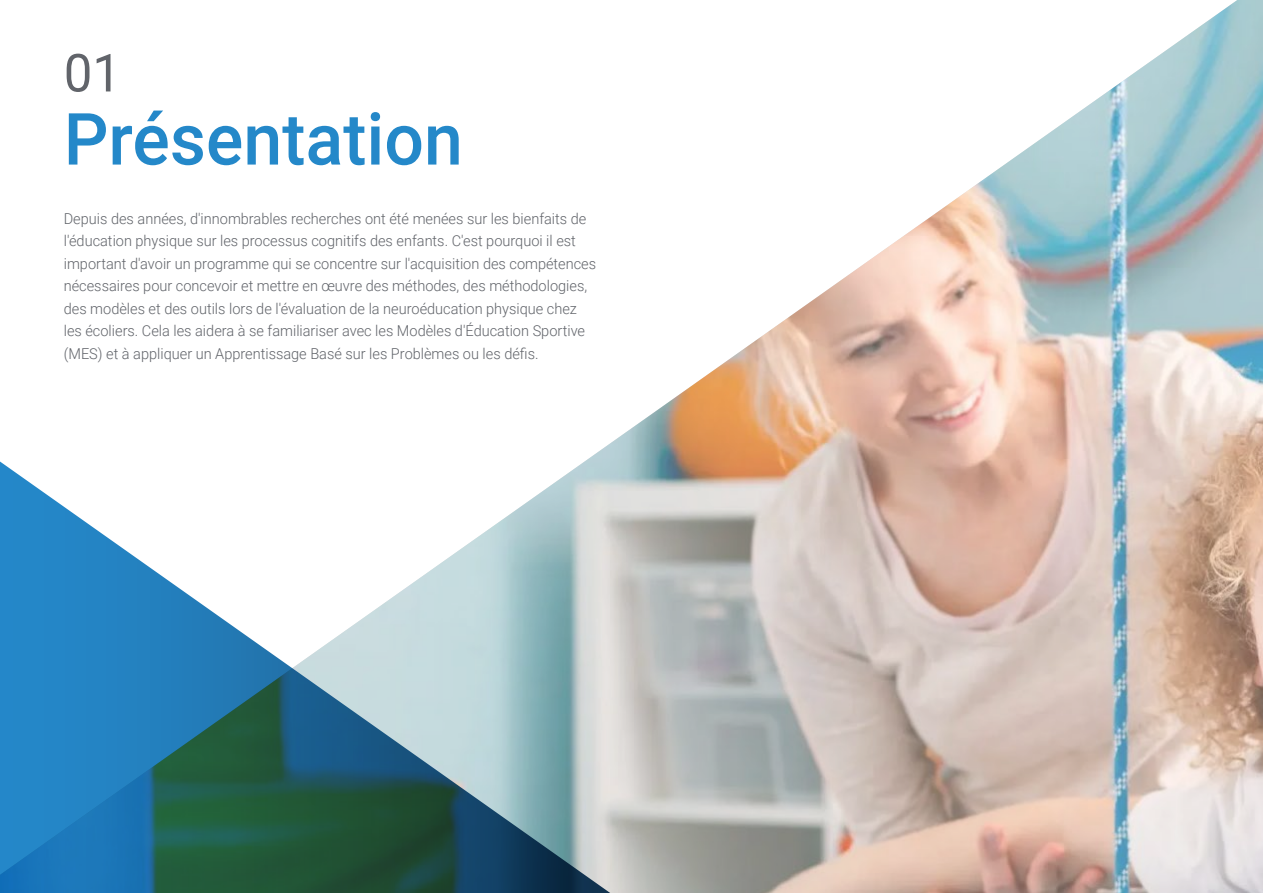
<style>
.page{position:relative;width:1263px;height:893px;background:#fff}
.page>*{position:absolute;margin:0;border:0;box-sizing:border-box;transform-origin:0 0}
.t1{font:500 72px "Roboto";color:#2488c9}
.t2{font:52.5px "Roboto";color:#61646a}
.t3{font:300 15px/22.5px "Roboto";color:#61646a}
</style>
<div class="page">
<img style="left:607px;top:0;width:656px;height:893px">
<svg style="left:0;top:446px;width:640px;height:447px"></svg>
<h2 class="t2" style="left:64px;top:36px;width:59px">01</h2>
<h1 class="t1" style="left:64px;top:89px;width:401px">Présentation</h1>
<p class="t3" style="left:64px;top:207px;width:534px">Depuis des années, d'innombrables recherches ont été menées sur les bienfaits de l'éducation physique sur les processus cognitifs des enfants. C'est pourquoi il est important d'avoir un programme qui se concentre sur l'acquisition des compétences nécessaires pour concevoir et mettre en œuvre des méthodes, des méthodologies, des modèles et des outils lors de l'évaluation de la neuroéducation physique chez les écoliers. Cela les aidera à se familiariser avec les Modèles d'Éducation Sportive (MES) et à appliquer un Apprentissage Basé sur les Problèmes ou les défis.</p>
</div>
